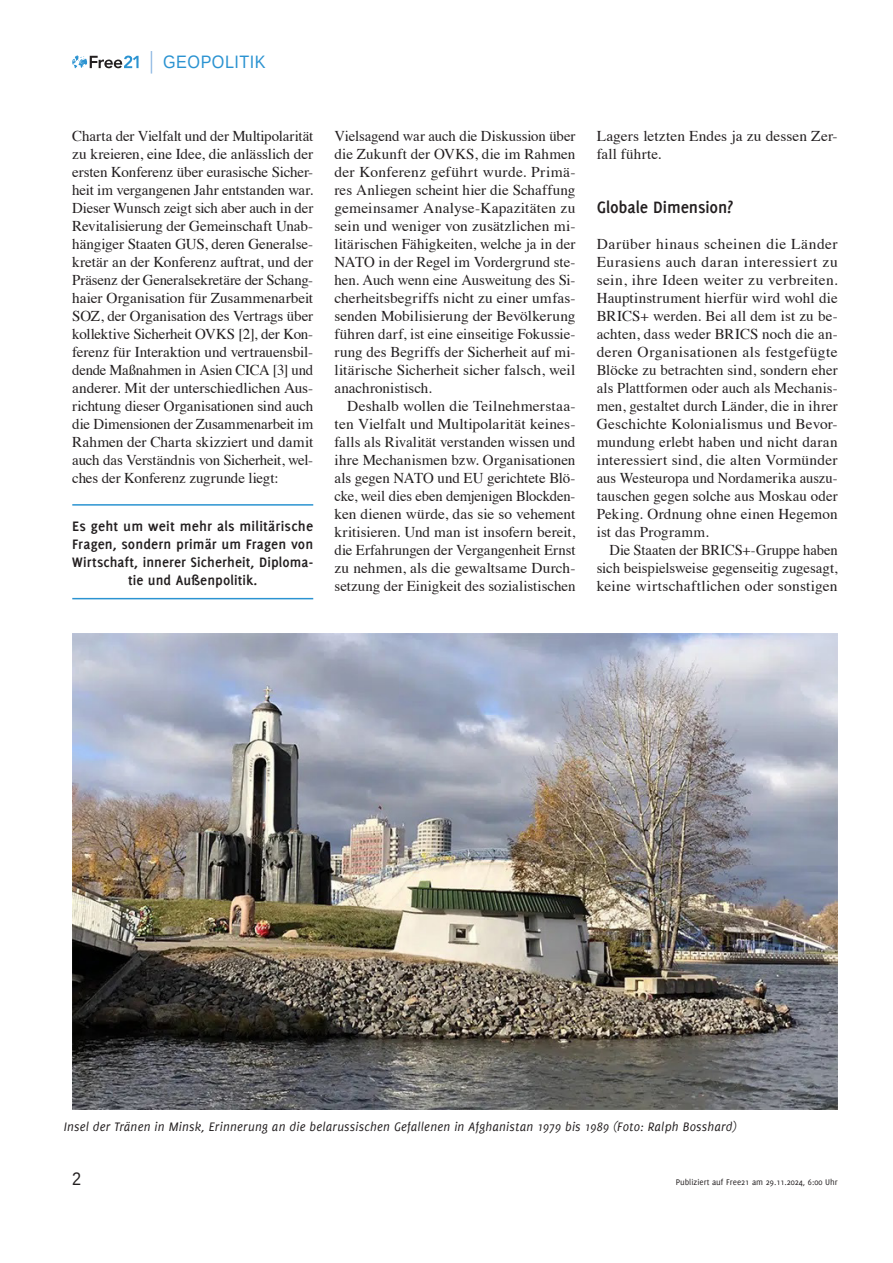
<style>
.page{position:relative;width:893px;height:1263px;background:#fff}
.page>*{position:absolute;margin:0;border:0;box-sizing:border-box;transform-origin:0 0}
.t1{font:700 18px "Delicious";letter-spacing:-.005em;color:#231f20}
.t2{font:18px "Liberation Sans";letter-spacing:.03em;color:#2b93d1;scale:.9 1}
.t3{font:18px "Liberation Sans";color:#231f20;scale:.9 1}
.t4{font:15px/18px "Times";letter-spacing:.005em;color:#231f20;text-align:justify}
.t5{font:700 15px/18px "Delicious";letter-spacing:.01em;color:#231f20;text-align:center}
.t6{font:italic 13.5px "Delicious";letter-spacing:.015em;color:#231f20}
.t7{font:9px "Delicious";color:#231f20}
</style>
<div class="page">
<svg style="left:72px;top:55px;width:67px;height:13px"></svg>
<svg style="left:151px;top:51px;width:1px;height:23px"></svg>
<hr style="left:72px;top:504px;width:241px;height:2px;background:#2b93d1">
<hr style="left:72px;top:598px;width:241px;height:1px;background:#2b93d1">
<img style="left:72px;top:634px;width:766px;height:475px">
<p class="t2" style="left:163px;top:51px;width:115px">GEOPOLITIK</p>
<p class="t4" style="left:72px;top:126px;width:242px">Charta der Vielfalt und der Multipolarität zu kreieren, eine Idee, die anlässlich der ersten Konferenz über eurasische Sicher&shy;heit im vergangenen Jahr entstanden war.<br>Dieser Wunsch zeigt sich aber auch in der Revitalisierung der Gemeinschaft Unab&shy;hängiger Staaten GUS, deren Generalse&shy;kretär an der Konferenz auftrat, und der Präsenz der Generalsekretäre der Schang&shy;haier Organisation für Zusammenarbeit SOZ, der Organisation des Vertrags über kollektive Sicherheit OVKS [2], der Kon&shy;ferenz für Interaktion und vertrauensbil&shy;dende Maßnahmen in Asien CICA [3] und anderer. Mit der unterschiedlichen Aus&shy;richtung dieser Organisationen sind auch die Dimensionen der Zusammenarbeit im Rahmen der Charta skizziert und damit auch das Verständnis von Sicherheit, wel&shy;ches der Konferenz zugrunde liegt:</p>
<p class="t5" style="left:72px;top:517px;width:242px">Es geht um weit mehr als militärische Fragen, sondern primär um Fragen von Wirtschaft, innerer Sicherheit, Diploma&shy;tie und Außenpolitik.</p>
<p class="t4" style="left:334px;top:126px;width:242px">Vielsagend war auch die Diskussion über die Zukunft der OVKS, die im Rahmen der Konferenz geführt wurde. Primä&shy;res Anliegen scheint hier die Schaffung gemeinsamer Analyse-Kapazitäten zu sein und weniger von zusätzlichen mi&shy;litärischen Fähigkeiten, welche ja in der NATO in der Regel im Vordergrund ste&shy;hen. Auch wenn eine Ausweitung des Si&shy;cherheitsbegriffs nicht zu einer umfas&shy;senden Mobilisierung der Bevölkerung führen darf, ist eine einseitige Fokussie&shy;rung des Begriffs der Sicherheit auf mi&shy;litärische Sicherheit sicher falsch, weil anachronistisch.</p>
<p class="t4" style="left:334px;top:396px;width:242px;text-indent:13px">Deshalb wollen die Teilnehmerstaa&shy;ten Vielfalt und Multipolarität keines&shy;falls als Rivalität verstanden wissen und ihre Mechanismen bzw. Organisationen als gegen NATO und EU gerichtete Blö&shy;cke, weil dies eben demjenigen Blockden&shy;ken dienen würde, das sie so vehement kritisieren. Und man ist insofern bereit, die Erfahrungen der Vergangenheit Ernst zu nehmen, als die gewaltsame Durch&shy;setzung der Einigkeit des sozialistischen</p>
<p class="t4" style="left:597px;top:126px;width:242px">Lagers letzten Endes ja zu dessen Zer&shy;fall führte.</p>
<p class="t1" style="left:597px;top:197px;width:138px">Globale Dimension?</p>
<p class="t4" style="left:597px;top:234px;width:242px">Darüber hinaus scheinen die Länder Eurasiens auch daran interessiert zu sein, ihre Ideen weiter zu verbreiten.<br>Hauptinstrument hierfür wird wohl die BRICS+ werden. Bei all dem ist zu be&shy;achten, dass weder BRICS noch die an&shy;deren Organisationen als festgefügte Blöcke zu betrachten sind, sondern eher als Plattformen oder auch als Mechanis&shy;men, gestaltet durch Länder, die in ihrer Geschichte Kolonialismus und Bevor&shy;mundung erlebt haben und nicht daran interessiert sind, die alten Vormünder aus Westeuropa und Nordamerika auszu&shy;tauschen gegen solche aus Moskau oder Peking. Ordnung ohne einen Hegemon ist das Programm.</p>
<p class="t4" style="left:597px;top:540px;width:242px;text-indent:13px">Die Staaten der BRICS+-Gruppe haben sich beispielsweise gegenseitig zugesagt, keine wirtschaftlichen oder sonstigen</p>
<p class="t6" style="left:64px;top:1119px;width:674px">Insel der Tränen in Minsk, Erinnerung an die belarussischen Gefallenen in Afghanistan 1979 bis 1989 (Foto: Ralph Bosshard)</p>
<p class="t3" style="left:72px;top:1168px;width:12px">2</p>
<p class="t7" style="left:676px;top:1177px;width:163px">Publiziert auf Free21 am 29.11.2024, 6:00 Uhr</p>
</div>
